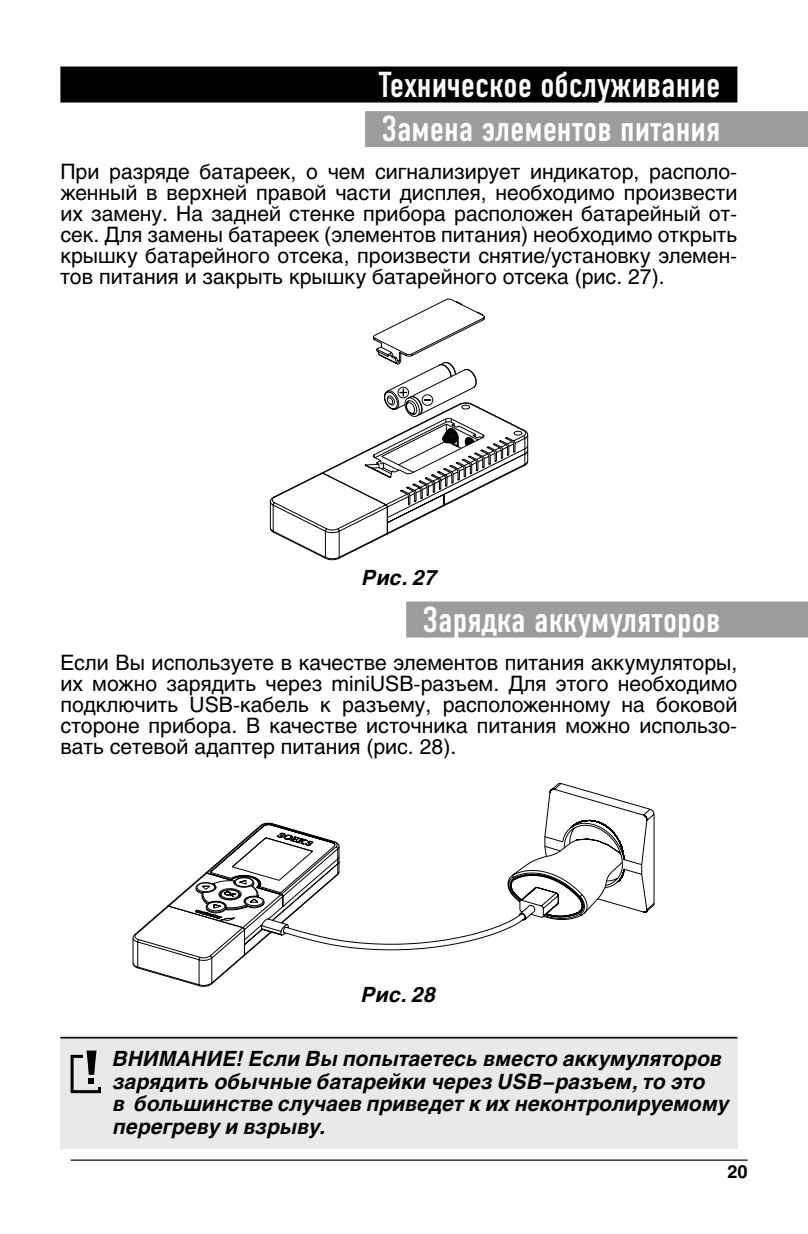
<style>
.page{position:relative;width:808px;height:1234px;background:#fff}
.page>*{position:absolute;margin:0;border:0;box-sizing:border-box;transform-origin:0 0}
.t1{font:36px/44.7px "DIN Condensed C";color:#fff}
.t2{font:21px/21px "Helios C";color:#000;text-align:justify}
.t3{font:italic 700 21px/22.5px "Helios";letter-spacing:.005em;color:#000}
.t4{font:700 18px "Helios C";color:#000}
</style>
<div class="page">
<hr style="left:71px;top:1159px;width:676px;height:1px;background:#000">
<div style="left:60px;top:66px;width:677px;height:36px;background:#000"></div>
<div style="left:365px;top:111px;width:443px;height:36px;background:#9d9d9c"></div>
<div style="left:406px;top:601px;width:402px;height:36px;background:#9d9d9c"></div>
<svg style="left:326px;top:299px;width:159px;height:261px"></svg>
<svg style="left:270px;top:359px;width:258px;height:200px"></svg>
<svg style="left:322px;top:386px;width:204px;height:148px"></svg>
<svg style="left:546px;top:782px;width:109px;height:131px"></svg>
<svg style="left:132px;top:823px;width:490px;height:163px"></svg>
<div style="left:60px;top:1035px;width:677px;height:113px;background:#e9e9e9"></div>
<hr style="left:60px;top:1036px;width:677px;height:2px;background:#000">
<div style="left:71px;top:1054px;width:30px;height:38px;border:3px solid #000"></div>
<div style="left:83px;top:1049px;width:22px;height:37px;background:#e9e9e9"></div>
<svg style="left:86px;top:1050px;width:11px;height:33px"></svg>
<h1 class="t1" style="left:379px;top:62px;width:343px">Техническое обслуживание<br>Замена элементов питания</h1>
<p class="t2" style="left:60px;top:161px;width:678px">При разряде батареек, о чем сигнализирует индикатор, располо&shy;женный в верхней правой части дисплея, необходимо произвести их замену. На задней стенке прибора расположен батарейный от&shy;сек. Для замены батареек (элементов питания) необходимо открыть крышку батарейного отсека, произвести снятие/установку элемен&shy;тов питания и закрыть крышку батарейного отсека (рис. 27).</p>
<p class="t3" style="left:363px;top:566px;width:76px">Рис. 27</p>
<h1 class="t1" style="left:423px;top:597px;width:299px">Зарядка аккумуляторов</h1>
<p class="t2" style="left:60px;top:651px;width:678px">Если Вы используете в качестве элементов питания аккумуляторы, их можно зарядить через miniUSB-разъем. Для этого необходимо подключить USB-кабель к разъему, расположенному на боковой стороне прибора. В качестве источника питания можно использо&shy;вать сетевой адаптер питания (рис. 28).</p>
<p class="t3" style="left:362px;top:983px;width:76px">Рис. 28</p>
<p class="t3" style="left:113px;top:1047px;width:617px">ВНИМАНИЕ! Если Вы попытаетесь вместо аккумуляторов зарядить обычные батарейки через USB-разъем, то это<br>в большинстве случаев приведет к их неконтролируемому перегреву и взрыву.</p>
<p class="t4" style="left:727px;top:1160px;width:22px">20</p>
</div>
